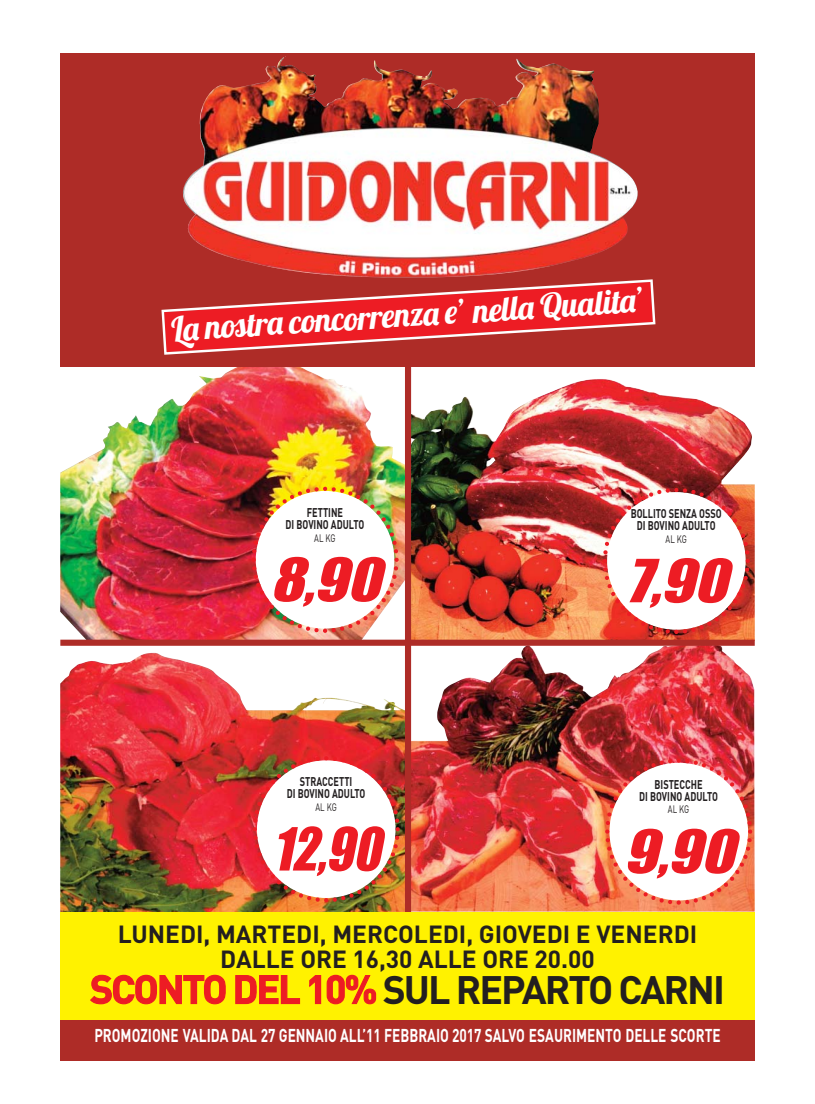
<style>
.page{position:relative;width:815px;height:1104px;background:#fff}
.page>*{position:absolute;margin:0;border:0;box-sizing:border-box;transform-origin:0 0}
.t1{font:italic 55px "Impact";color:#ed1c24;scale:1.12 1}
.t2{font:italic 55px "Impact";color:#ed1c24;scale:.92 1}
.t3{font:700 39.25px "DIN";letter-spacing:-.05em;color:#231f20}
.t4{font:33.5px "Lobster 1.4";color:#fff}
.t5{font:700 24.5px/24.5px "DIN";color:#231f20;text-align:center}
.t6{font:700 18.38px "DIN";color:#fff;scale:.74 1}
.t7{font:700 12.5px/12.2px "DIN";color:#231f20;text-align:center;scale:.73 1}
.t8{font:10.75px "DIN";letter-spacing:-.005em;color:#231f20;scale:.73 1}
.s1{color:#ed1c24}
</style>
<div class="page">
<img style="left:60px;top:367px;width:345px;height:272px">
<div style="left:60px;top:54px;width:695px;height:313px;background:#ae2c27"></div>
<img style="left:183px;top:56px;width:455px;height:222px">
<img style="left:411px;top:379px;width:344px;height:532px">
<img style="left:60px;top:652px;width:345px;height:260px">
<div style="left:60px;top:639px;width:695px;height:7px;background:#ae2c27"></div>
<div style="left:405px;top:339px;width:6px;height:680px;background:#ae2c27"></div>
<svg style="left:161px;top:279px;width:495px;height:76px"></svg>
<img style="left:601px;top:486px;width:151px;height:150px">
<img style="left:251px;top:754px;width:151px;height:150px">
<img style="left:603px;top:756px;width:151px;height:151px">
<div style="left:60px;top:1019px;width:695px;height:41px;background:#ae2c27"></div>
<img style="left:249px;top:484px;width:152px;height:151px">
<div style="left:60px;top:912px;width:695px;height:107px;background:#fff200"></div>
<h3 class="t4" style="left:170px;top:309px;width:476px;rotate:-4deg">La nos tra concorrenz a e’ nella Qualita’</h3>
<p class="t7" style="left:286px;top:507px;width:109px">FETTINE<br>DI BOVINO ADULTO</p>
<p class="t8" style="left:314px;top:534px;width:31px">AL KG</p>
<h1 class="t1" style="left:270px;top:562px;width:109px">8,90</h1>
<p class="t7" style="left:287px;top:777px;width:109px">STRACCETTI<br>DI BOVINO ADULTO</p>
<p class="t8" style="left:315px;top:803px;width:31px">AL KG</p>
<h1 class="t2" style="left:272px;top:831px;width:128px">12,90</h1>
<p class="t7" style="left:631px;top:509px;width:126px">BOLLITO SENZA OSSO<br>DI BOVINO ADULTO</p>
<p class="t8" style="left:666px;top:535px;width:31px">AL KG</p>
<h1 class="t1" style="left:626px;top:563px;width:101px">7,90</h1>
<p class="t7" style="left:639px;top:779px;width:109px">BISTECCHE<br>DI BOVINO ADULTO</p>
<p class="t8" style="left:668px;top:805px;width:31px">AL KG</p>
<h1 class="t1" style="left:623px;top:833px;width:109px">9,90</h1>
<h3 class="t5" style="left:118px;top:925px;width:581px">LUNEDI, MARTEDI, MERCOLEDI, GIOVEDI E VENERDI<br>DALLE ORE 16,30 ALLE ORE 20.00</h3>
<h2 class="t3" style="left:90px;top:975px;width:636px"><span class="s1">SCONTO DEL 10%</span> SUL REPARTO CARNI</h2>
<h3 class="t6" style="left:94px;top:1028px;width:848px">PROMOZIONE VALIDA DAL 27 GENNAIO ALL’11 FEBBRAIO 2017 SALVO ESAURIMENTO DELLE SCORTE</h3>
</div>
